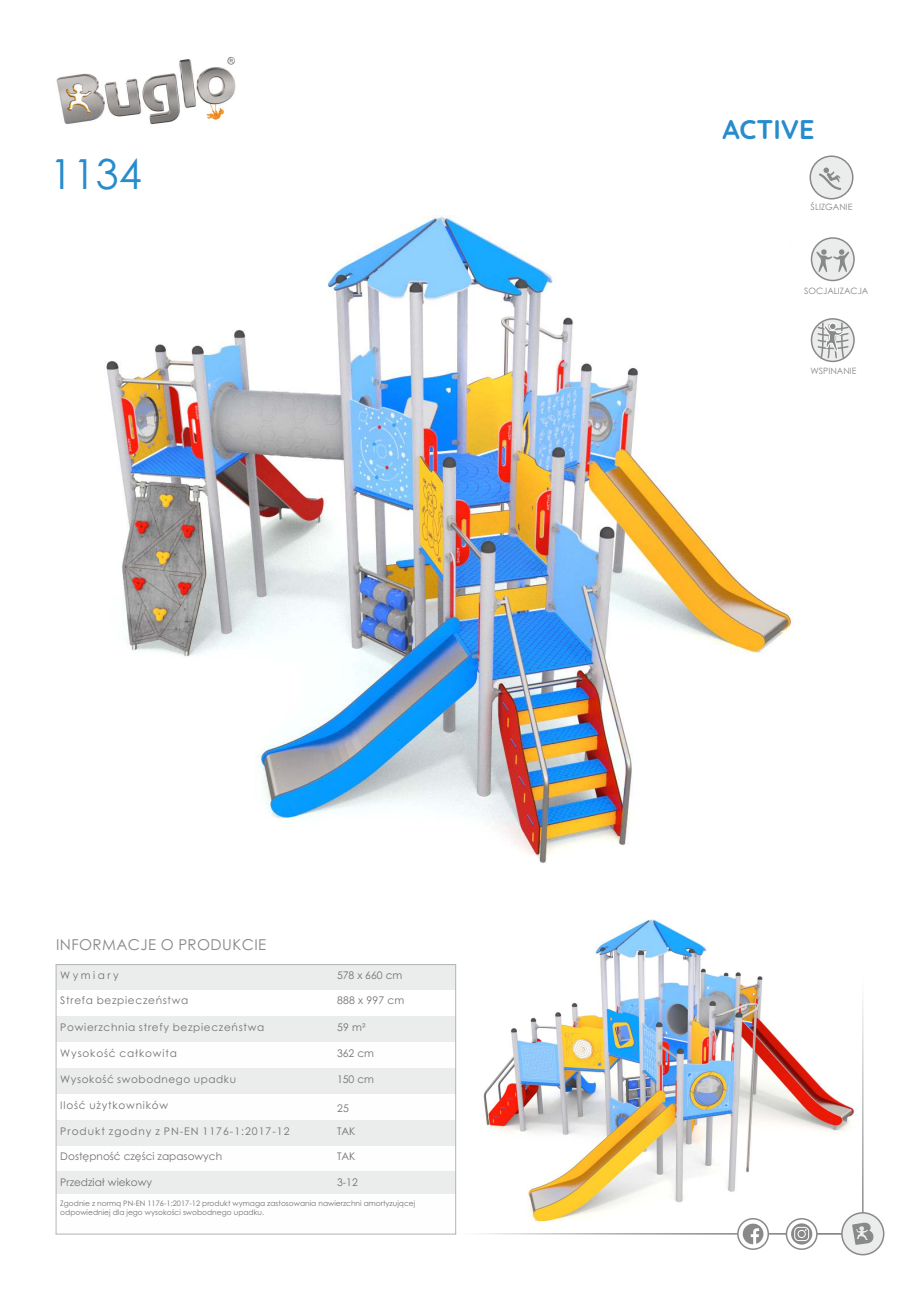
<style>
.page{position:relative;width:920px;height:1290px;background:#fff}
.page>*{position:absolute;margin:0;border:0;box-sizing:border-box;transform-origin:0 0}
.t1{font:41.4px "Century Gothic";color:#278ccc}
.t2{font:700 27px "Quicksand";color:#278ccc}
.t3{font:15px "Century Gothic";letter-spacing:.03em;color:#898989}
.t4{font:10.5px "Century Gothic";letter-spacing:.065em;color:#727271}
.t5{font:10.5px "Century Gothic";color:#727271}
.t6{font:10.5px "Century Gothic";letter-spacing:.095em;color:#727271}
.t7{font:10.5px "Century Gothic";letter-spacing:.235em;color:#727271}
.t8{font:8.7px "Century Gothic";color:#898989}
.t9{font:7.5px/9px "Century Gothic";color:#727271}
</style>
<div class="page">
<img style="left:483px;top:919px;width:375px;height:302px">
<hr style="left:456px;top:1233px;width:386px;height:1px;background:#898989">
<img style="left:56px;top:57px;width:180px;height:67px">
<svg style="left:811px;top:237px;width:44px;height:44px"></svg>
<svg style="left:816px;top:249px;width:33px;height:23px"></svg>
<svg style="left:811px;top:318px;width:44px;height:44px"></svg>
<svg style="left:816px;top:322px;width:34px;height:38px"></svg>
<div style="left:829px;top:323px;width:7px;height:7px;background:#898989;border:1px solid #fff;border-radius:50%"></div>
<div style="left:841px;top:1212px;width:43px;height:43px;background:#ebecec;border:2px solid #898989;border-radius:50%"></div>
<svg style="left:852px;top:1222px;width:22px;height:23px"></svg>
<svg style="left:737px;top:1218px;width:32px;height:32px"></svg>
<svg style="left:743px;top:1223px;width:20px;height:21px"></svg>
<svg style="left:786px;top:1218px;width:32px;height:32px"></svg>
<svg style="left:791px;top:1223px;width:21px;height:21px"></svg>
<svg style="left:794px;top:1227px;width:15px;height:14px"></svg>
<hr style="left:862px;top:977px;width:1px;height:236px;background:#898989">
<div style="left:56px;top:964px;width:277px;height:26px;background:#ebecec"></div>
<div style="left:333px;top:964px;width:123px;height:26px;background:#ebecec"></div>
<div style="left:56px;top:1016px;width:277px;height:26px;background:#ebecec"></div>
<div style="left:333px;top:1016px;width:123px;height:26px;background:#ebecec"></div>
<div style="left:56px;top:1068px;width:277px;height:26px;background:#ebecec"></div>
<div style="left:333px;top:1068px;width:123px;height:26px;background:#ebecec"></div>
<div style="left:56px;top:1120px;width:277px;height:26px;background:#ebecec"></div>
<div style="left:333px;top:1120px;width:123px;height:26px;background:#ebecec"></div>
<div style="left:56px;top:1172px;width:277px;height:23px;background:#ebecec"></div>
<div style="left:333px;top:1172px;width:123px;height:23px;background:#ebecec"></div>
<hr style="left:56px;top:964px;width:1px;height:270px;background:#b2b3b3">
<hr style="left:455px;top:1195px;width:1px;height:39px;background:#b2b3b3">
<hr style="left:455px;top:964px;width:1px;height:231px;background:#b2b3b3">
<hr style="left:56px;top:1234px;width:400px;height:1px;background:#b2b3b3">
<hr style="left:56px;top:964px;width:400px;height:1px;background:#b2b3b3">
<svg style="left:809px;top:155px;width:44px;height:44px"></svg>
<svg style="left:817px;top:167px;width:26px;height:24px"></svg>
<img style="left:106px;top:215px;width:688px;height:648px">
<h1 class="t1" style="left:50px;top:158px;width:93px">1134</h1>
<h3 class="t3" style="left:56px;top:939px;width:212px">INFORMACJE O PRODUKCIE</h3>
<p class="t7" style="left:60px;top:971px;width:60px">Wymiary</p>
<p class="t4" style="left:337px;top:971px;width:67px">578 x 660 cm</p>
<p class="t4" style="left:60px;top:996px;width:130px">Strefa bezpieczeństwa</p>
<p class="t4" style="left:337px;top:996px;width:69px">888 x 997 cm</p>
<p class="t4" style="left:60px;top:1023px;width:206px">Powierzchnia strefy bezpieczeństwa</p>
<p class="t4" style="left:337px;top:1023px;width:30px">59 m²</p>
<p class="t4" style="left:60px;top:1049px;width:118px">Wysokość całkowita</p>
<p class="t4" style="left:337px;top:1049px;width:39px">362 cm</p>
<p class="t4" style="left:60px;top:1075px;width:177px">Wysokość swobodnego upadku</p>
<p class="t4" style="left:337px;top:1075px;width:39px">150 cm</p>
<p class="t4" style="left:60px;top:1101px;width:109px">Ilość użytkowników</p>
<p class="t6" style="left:60px;top:1127px;width:231px">Produkt zgodny z PN-EN 1176-1:2017-12</p>
<p class="t4" style="left:337px;top:1127px;width:20px">TAK</p>
<p class="t5" style="left:60px;top:1152px;width:163px">Dostępność części zapasowych</p>
<p class="t4" style="left:337px;top:1152px;width:20px">TAK</p>
<p class="t5" style="left:60px;top:1178px;width:93px">Przedział wiekowy</p>
<p class="t4" style="left:337px;top:1178px;width:22px">3-12</p>
<p class="t9" style="left:60px;top:1200px;width:356px">Zgodnie z normą PN-EN 1176-1:2017-12 produkt wymaga zastosowania nawierzchni amortyzującej odpowiedniej dla jego wysokości swobodnego upadku.</p>
<p class="t4" style="left:337px;top:1104px;width:13px">25</p>
<h2 class="t2" style="left:722px;top:112px;width:94px">ACTIVE</h2>
<p class="t8" style="left:811px;top:203px;width:43px">ŚLIZGANIE</p>
<p class="t8" style="left:804px;top:287px;width:66px">SOCJALIZACJA</p>
<p class="t8" style="left:810px;top:367px;width:48px">WSPINANIE</p>
</div>
